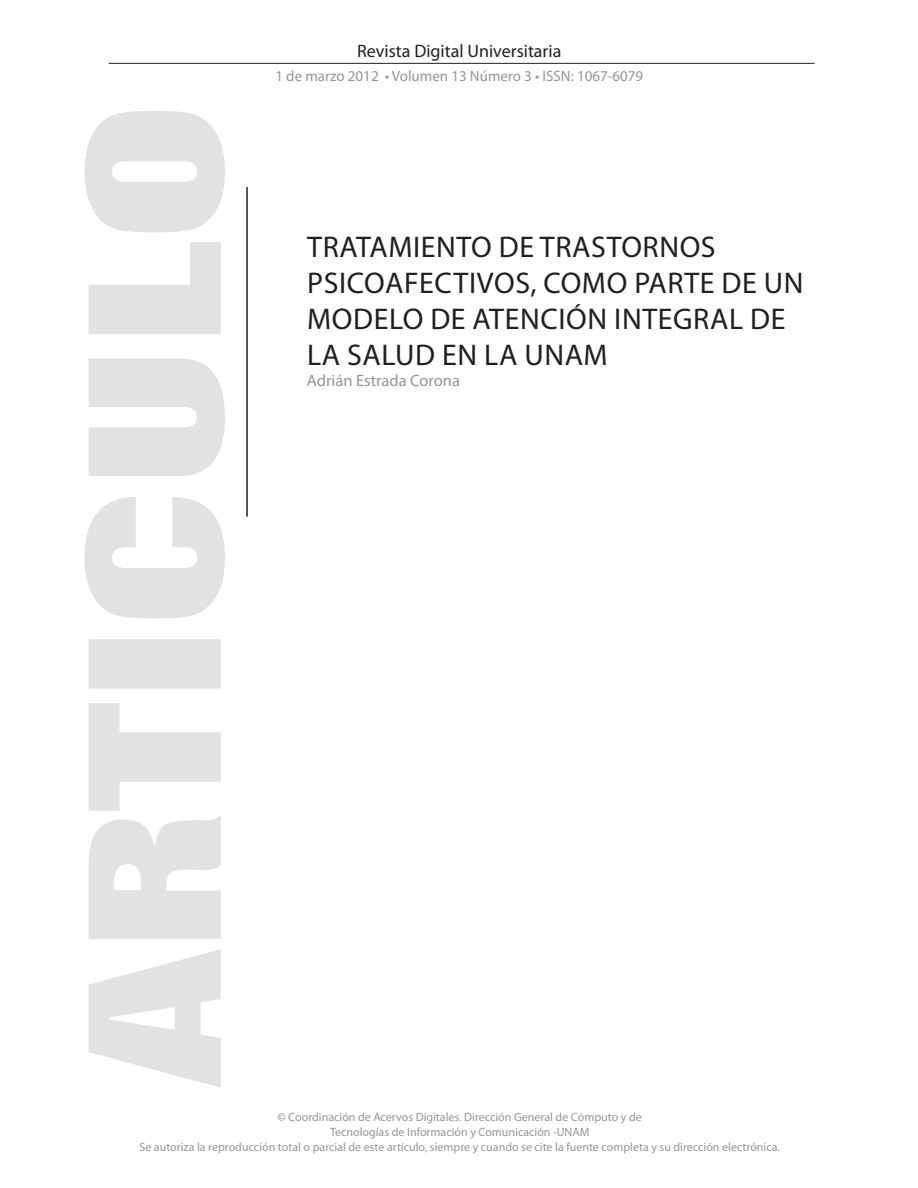
<style>
.page{position:relative;width:918px;height:1188px;background:#fff}
.page>*{position:absolute;margin:0;border:0;box-sizing:border-box;transform-origin:0 0}
.caratula_titulo{font:30px/36px "Myriad Pro";letter-spacing:.02em;color:#231f20}
.encabezados_bold{font:18px "Myriad Pro";color:#231f20}
.caratula_titulo-2{font:16.5px "Myriad Pro";color:#939598}
.encabezados_light{font:15px "Myriad Pro";color:#939598}
.legales{font:12px "Myriad Pro";color:#939598}
.s1{color:#808285}
</style>
<div class="page">
<hr style="left:109px;top:63px;width:706px;height:1px;background:#231f20">
<svg style="left:85px;top:111px;width:140px;height:977px;fill:#e1e2e4"></svg>
<hr style="left:246px;top:187px;width:2px;height:330px;background:#231f20">
<p class="encabezados_bold" style="left:357px;top:40px;width:206px">Revista Digital Universitaria</p>
<p class="encabezados_light" style="left:275px;top:67px;width:369px">1 de marzo 2012 • Volumen 13 Número 3 • ISSN: 1067-6079</p>
<p class="caratula_titulo" style="left:307px;top:228px;width:33px">Tratami</p>
<p class="caratula_titulo" style="left:421px;top:228px;width:137px">ento de trast</p>
<p class="caratula_titulo" style="left:621px;top:228px;width:93px">ornos</p>
<p class="caratula_titulo" style="left:307px;top:264px;width:493px">psi coafectivos, como parte de un modelo de atención integra</p>
<p class="caratula_titulo" style="left:729px;top:300px;width:58px">l de</p>
<p class="caratula_titulo" style="left:307px;top:336px;width:302px">la salud en la UNAM</p>
<p class="caratula_titulo-2" style="left:307px;top:370px;width:155px">Adrián Estrada Corona</p>
<p class="legales" style="left:278px;top:1109px;width:366px"><span class="s1">©</span> Coordinación de Acervos Digitales. Dirección General de Cómputo y de</p>
<p class="legales" style="left:330px;top:1124px;width:261px">Tecnologías de Información y Comunicación -UNAM</p>
<p class="legales" style="left:139px;top:1139px;width:642px">Se autoriza la reproducción total o parcial de este artículo, siempre y cuando se cite la fuente completa y su dirección electrónica.</p>
</div>
